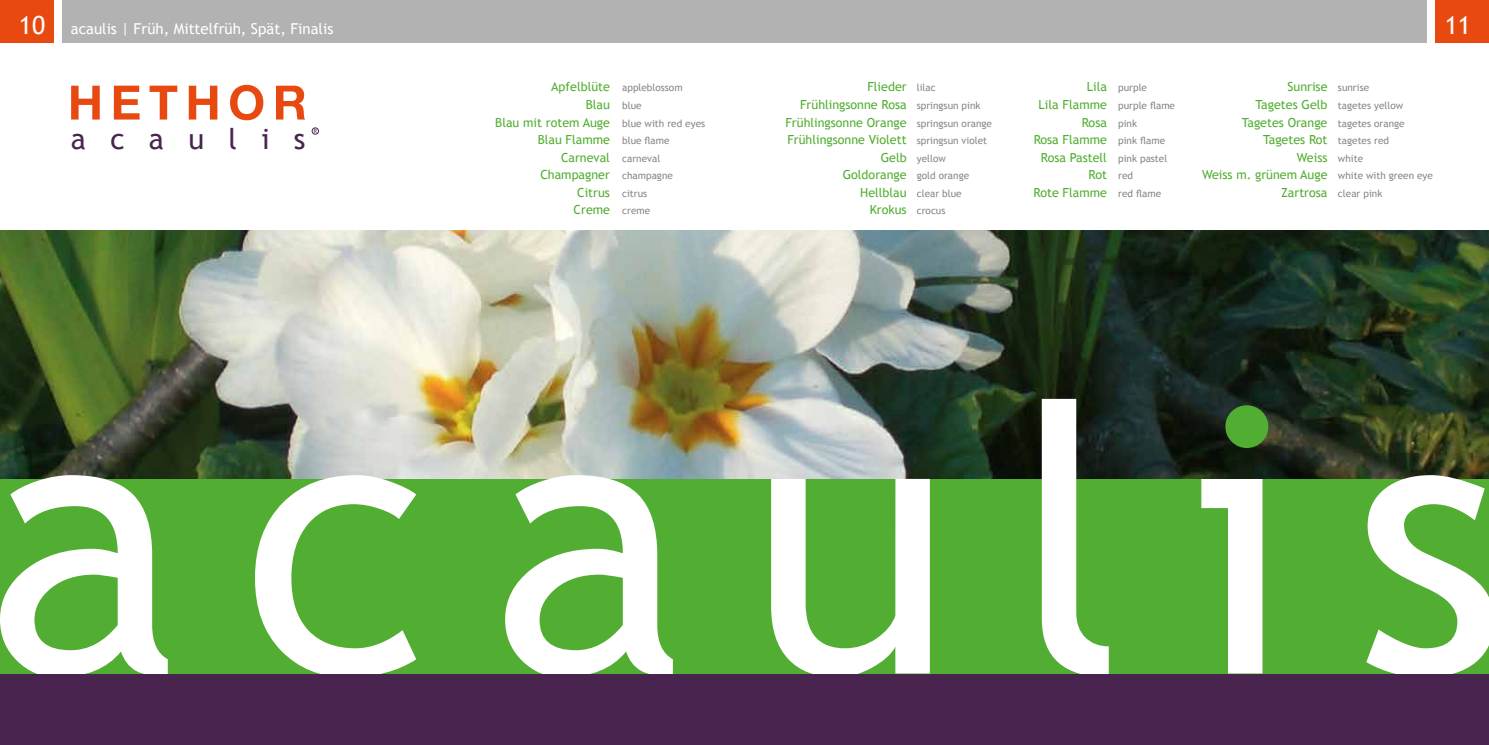
<style>
.page{position:relative;width:1489px;height:745px;background:#fff}
.page>*{position:absolute;margin:0;border:0;box-sizing:border-box;transform-origin:0 0}
.t1{font:28.75px "Trebuchet MS";letter-spacing:.845em;color:#48244e}
.t2{font:25px "Trebuchet MS";color:#fff}
.t3{font:15px "Trebuchet MS";color:#fff}
.t4{font:12.5px/17.5px "Trebuchet MS";color:#52ae32;text-align:right}
.t5{font:10px/17.5px "Trebuchet MS";color:#878787}
.s1{font-size:25px}
.s2{font-family:"Corporate S"}
</style>
<div class="page">
<div style="left:62px;top:0;width:1364px;height:43px;background:#b3b2b2"></div>
<div style="left:0;top:0;width:53px;height:43px;background:#e84910"></div>
<div style="left:0;top:473px;width:1488px;height:217px;background:#52ae32"></div>
<svg style="left:71px;top:85px;width:234px;height:35px"></svg>
<img style="left:0;top:230px;width:1488px;height:248px">
<svg style="left:312px;top:128px;width:6px;height:6px"></svg>
<svg style="left:0;top:475px;width:168px;height:198px"></svg>
<svg style="left:255px;top:475px;width:161px;height:198px"></svg>
<svg style="left:505px;top:475px;width:168px;height:198px"></svg>
<svg style="left:771px;top:478px;width:158px;height:195px"></svg>
<svg style="left:1041px;top:398px;width:67px;height:275px"></svg>
<svg style="left:1225px;top:405px;width:43px;height:42px;background:#47922e"></svg>
<svg style="left:1201px;top:478px;width:61px;height:195px"></svg>
<svg style="left:1366px;top:475px;width:122px;height:198px"></svg>
<div style="left:0;top:673px;width:1488px;height:71px;background:#48244e"></div>
<div style="left:1435px;top:0;width:53px;height:43px;background:#e84910"></div>
<p class="t3" style="left:19px;top:20px;width:316px"><span class="s1">10</span> acaulis <span class="s2">|</span> Früh, Mittelfrüh, Spät, Finalis</p>
<h2 class="t2" style="left:32px;top:10px;width:15px">8</h2>
<p class="t3" style="left:251px;top:20px;width:84px">Finalis, Spät</p>
<h1 class="t1" style="left:71px;top:122px;width:236px">acaulis</h1>
<h2 class="t2" style="left:1444px;top:10px;width:28px">11</h2>
<p class="t4" style="left:495px;top:78px;width:116px">Apfelblüte<br>Blau<br>Blau mit rotem Auge<br>Blau Flamme<br>Carneval<br>Champagner<br>Citrus<br>Creme</p>
<p class="t4" style="left:785px;top:78px;width:123px">Flieder<br>Frühlingsonne Rosa<br>Frühlingsonne Orange<br>Frühlingsonne Violett<br>Gelb<br>Goldorange<br>Hellblau<br>Krokus</p>
<p class="t4" style="left:1033px;top:78px;width:75px">Lila<br>Lila Flamme<br>Rosa<br>Rosa Flamme<br>Rosa Pastell<br>Rot<br>Rote Flamme</p>
<p class="t4" style="left:1201px;top:78px;width:127px">Sunrise<br>Tagetes Gelb<br>Tagetes Orange<br>Tagetes Rot<br>Weiss<br>Weiss m. grünem Auge<br>Zartrosa</p>
<p class="t5" style="left:622px;top:79px;width:84px">appleblossom<br>blue<br>blue with red eyes blue flame carneval champagne<br>citrus<br>creme</p>
<p class="t5" style="left:916px;top:79px;width:77px">lilac<br>springsun pink springsun orange springsun violet yellow<br>gold orange clear blue crocus</p>
<p class="t5" style="left:1118px;top:79px;width:58px">purple purple flame pink<br>pink flame pink pastel red<br>red flame</p>
<p class="t5" style="left:1337px;top:79px;width:96px">sunrise<br>tagetes yellow tagetes orange tagetes red<br>white<br>white with green eye clear pink</p>
</div>
